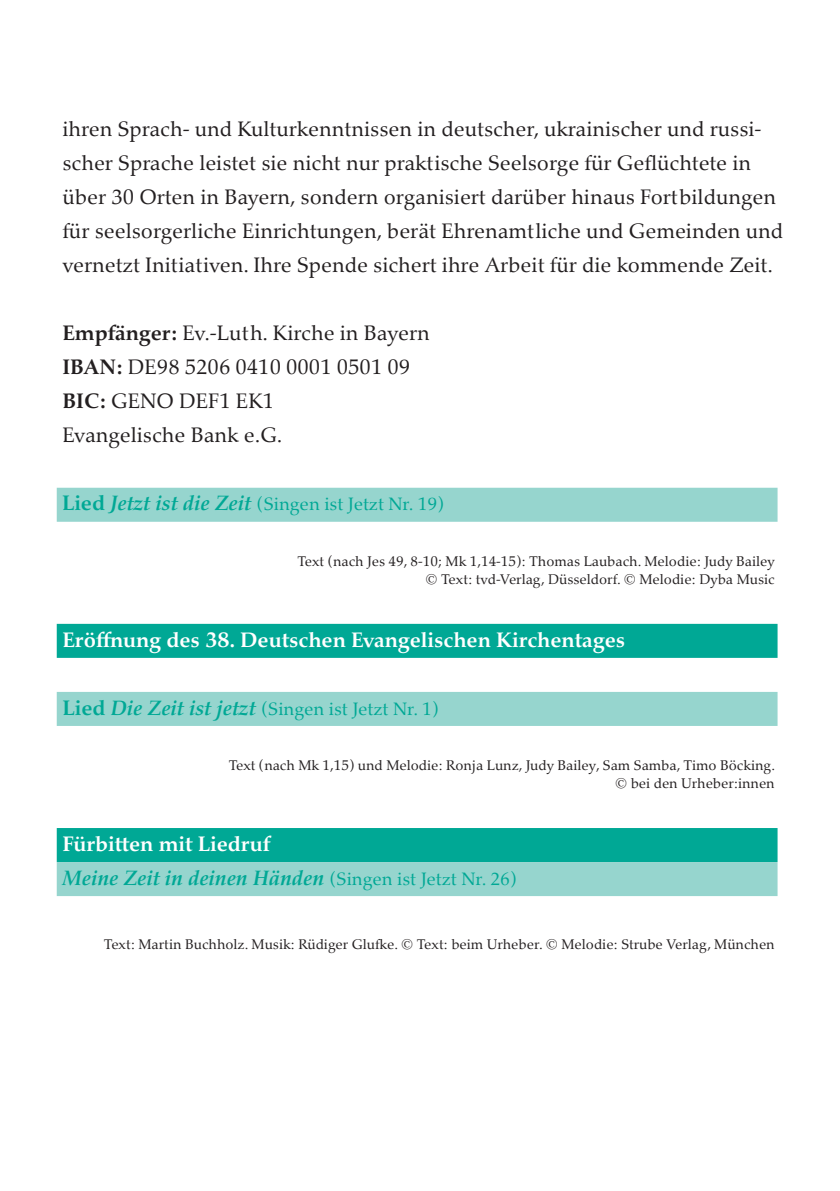
<style>
.page{position:relative;width:840px;height:1191px;background:#fff}
.page>*{position:absolute;margin:0;border:0;box-sizing:border-box;transform-origin:0 0}
.t1{font:21px/34px "Palatino Nova";color:#231f20}
.t2{font:italic 700 21px/34px "Palatino Nova";color:#00a895}
.t3{font:700 21px "Palatino Nova";color:#fff}
.t4{font:18px "Palatino Nova";color:#00a895}
.t5{font:14px/18px "Palatino Nova";color:#231f20;text-align:right}
.s1{font-weight:700}
.s2{font-weight:700;font-size:21px}
.s3{font-weight:700;font-style:italic;font-size:21px}
.s4{font-style:normal;color:#fff}
.s5{font-weight:400;font-style:normal;font-size:18px}
</style>
<div class="page">
<div style="left:57px;top:488px;width:720px;height:34px;background:#96d5ce"></div>
<div style="left:57px;top:624px;width:720px;height:34px;background:#00a895"></div>
<div style="left:57px;top:692px;width:720px;height:34px;background:#96d5ce"></div>
<div style="left:57px;top:828px;width:720px;height:34px;background:#00a895"></div>
<div style="left:57px;top:862px;width:720px;height:34px;background:#96d5ce"></div>
<p class="t1" style="left:62px;top:113px;width:722px">ihren Sprach- und Kulturkenntnissen in deutscher, ukrainischer und russi&shy;scher Sprache leistet sie nicht nur praktische Seelsorge für Geflüchtete in über 30 Orten in Bayern, sondern organisiert darüber hinaus Fortbildungen für seelsorgerliche Einrichtungen, berät Ehrenamtliche und Gemeinden und vernetzt Initiativen. Ihre Spende sichert ihre Arbeit für die kommende Zeit.</p>
<p class="t1" style="left:62px;top:317px;width:368px"><span class="s1">Empfänger:</span> Ev.-Luth. Kirche in Bayern<br><span class="s1">IBAN:</span> DE98 5206 0410 0001 0501 09<br><span class="s1">BIC:</span> GENO DEF1 EK1<br>Evangelische Bank e.G.</p>
<p class="t4" style="left:62px;top:494px;width:383px"><span class="s2">Lied</span> <span class="s3">Jetzt ist die Zeit</span> (Singen ist Jetzt Nr. 19)</p>
<p class="t5" style="left:297px;top:552px;width:478px">Text (nach Jes 49, 8-10; Mk 1,14-15): Thomas Laubach. Melodie: Judy Bailey © Text: tvd-Verlag, Düsseldorf. © Melodie: Dyba Music</p>
<p class="t3" style="left:62px;top:627px;width:564px">Eröffnung des 38. Deutschen Evangelischen Kirchentages</p>
<p class="t4" style="left:62px;top:698px;width:377px"><span class="s2">Lied</span> <span class="s3">Die Zeit ist jetzt</span> (Singen ist Jetzt Nr. 1)</p>
<p class="t5" style="left:228px;top:756px;width:547px">Text (nach Mk 1,15) und Melodie: Ronja Lunz, Judy Bailey, Sam Samba, Timo Böcking. © bei den Urheber:innen</p>
<p class="t2" style="left:62px;top:827px;width:455px"><span class="s4">Fürbitten mit Liedruf<br></span>Meine Zeit in deinen Händen <span class="s5">(Singen ist Jetzt Nr. 26)</span></p>
<p class="t5" style="left:104px;top:935px;width:672px">Text: Martin Buchholz. Musik: Rüdiger Glufke. © Text: beim Urheber. © Melodie: Strube Verlag, München</p>
</div>
